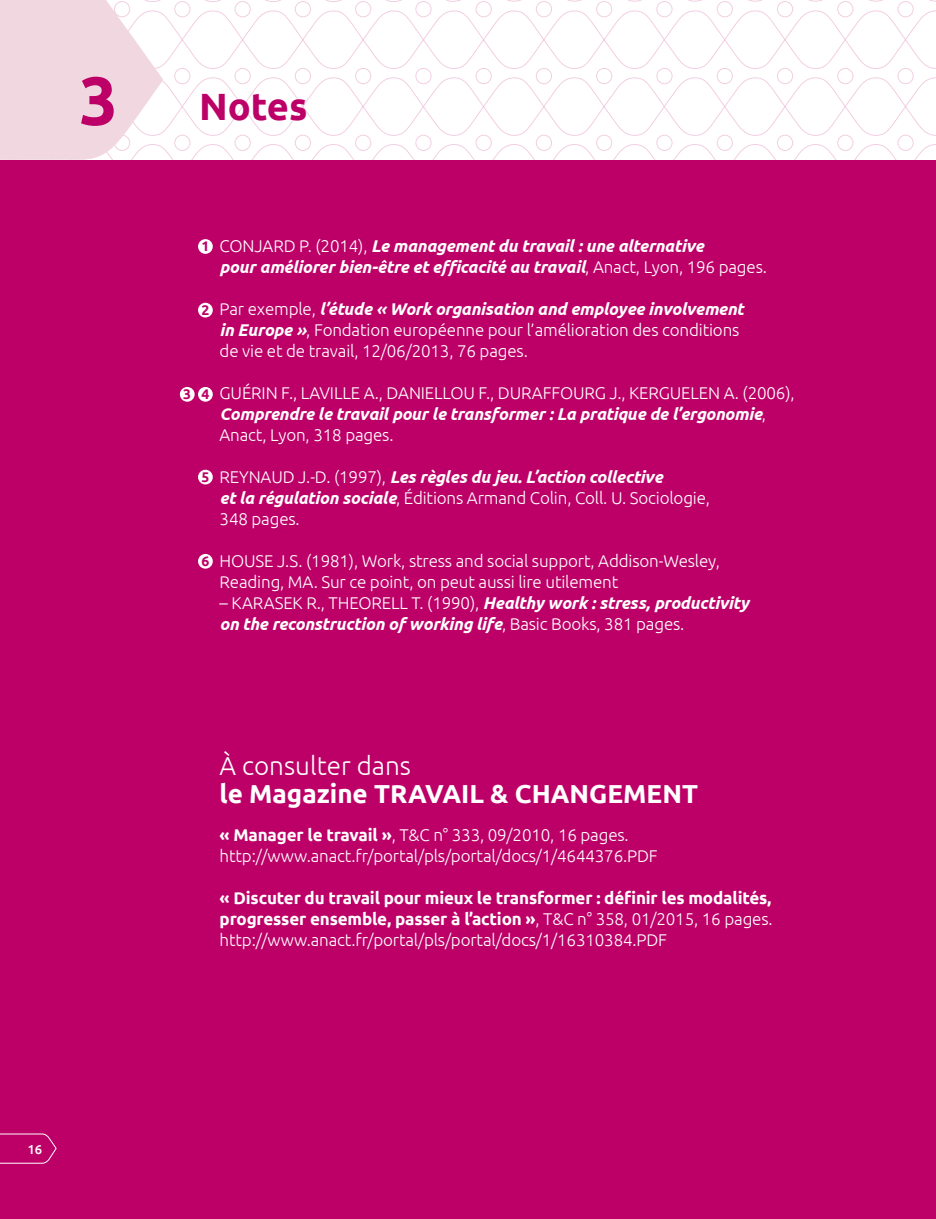
<style>
.page{position:relative;width:936px;height:1219px;background:#fff}
.page>*{position:absolute;margin:0;border:0;box-sizing:border-box;transform-origin:0 0}
.t1{font:700 68px "Ubuntu";color:#bd0067}
.t2{font:700 38px "Ubuntu";color:#bd0067}
.t3{font:700 26px "Ubuntu";color:#fff}
.t4{font:300 26px "Ubuntu";color:#fff}
.t5{font:300 17px/21px "Ubuntu";letter-spacing:-.01em;color:#fff}
.t6{font:italic 700 17px/21px "Ubuntu";letter-spacing:-.01em;color:#fff}
.t7{font:700 17px/21px "Ubuntu";letter-spacing:-.01em;color:#fff;text-align:justify}
.t8{font:700 14px "Ubuntu";color:#bd0067}
.t9{font:500 13px "Ubuntu";color:#fff}
.s1{font-weight:300;font-style:normal}
.s2{font-weight:700;font-style:italic}
.s3{font-weight:700}
.s4{font-weight:300}
</style>
<div class="page">
<div style="left:0;top:148px;width:935px;height:1071px;background:#bd0067"></div>
<div style="left:198px;top:239px;width:15px;height:15px;background:#fff;border-radius:50%"></div>
<div style="left:198px;top:303px;width:15px;height:14px;background:#fff;border-radius:50%"></div>
<div style="left:198px;top:387px;width:15px;height:15px;background:#fff;border-radius:50%"></div>
<div style="left:198px;top:470px;width:15px;height:14px;background:#fff;border-radius:50%"></div>
<div style="left:198px;top:554px;width:15px;height:15px;background:#fff;border-radius:50%"></div>
<div style="left:180px;top:387px;width:15px;height:15px;background:#fff;border-radius:50%"></div>
<svg style="left:0;top:0;width:935px;height:160px"></svg>
<svg style="left:0;top:1133px;width:57px;height:31px"></svg>
<hr style="left:935px;top:160px;width:1px;height:1059px;background:#f1d8e0">
<h1 class="t1" style="left:79px;top:59px;width:40px">3</h1>
<h2 class="t2" style="left:199px;top:83px;width:110px">Notes</h2>
<p class="t8" style="left:183px;top:385px;width:9px">3</p>
<p class="t8" style="left:201px;top:238px;width:9px">1</p>
<p class="t8" style="left:201px;top:301px;width:9px">2</p>
<p class="t8" style="left:201px;top:385px;width:9px">4</p>
<p class="t8" style="left:201px;top:468px;width:9px">5</p>
<p class="t8" style="left:201px;top:552px;width:9px">6</p>
<p class="t6" style="left:219px;top:235px;width:549px"><span class="s1">CONJARD P. (2014),</span> Le management du travail : une alternative<br>pour améliorer bien-être et efficacité au travail<span class="s1">, Anact, Lyon, 196 pages.</span></p>
<p class="t5" style="left:219px;top:298px;width:525px">Par exemple, <span class="s2">l’étude « Work organisation and employee involvement in Europe »</span>, Fondation européenne pour l’amélioration des conditions de vie et de travail, 12/06/2013, 76 pages.</p>
<p class="t5" style="left:219px;top:382px;width:576px">GUÉRIN F., LAVILLE A., DANIELLOU F., DURAFFOURG J., KERGUELEN A. (2006),<br><span class="s2">Comprendre le travail pour le transformer : La pratique de l’ergonomie</span>,<br>Anact, Lyon, 318 pages.</p>
<p class="t5" style="left:219px;top:466px;width:492px">REYNAUD J.-D. (1997), <span class="s2">Les règles du jeu. L’action collective<br>et la régulation sociale</span>, Éditions Armand Colin, Coll. U. Sociologie,<br>348 pages.</p>
<p class="t5" style="left:219px;top:550px;width:502px">HOUSE J.S. (1981), Work, stress and social support, Addison-Wesley,<br>Reading, MA. Sur ce point, on peut aussi lire utilement</p>
<p class="t6" style="left:219px;top:592px;width:530px"><span class="s1">– KARASEK R., THEORELL T. (1990),</span> Healthy work : stress, productivity on the reconstruction of working life<span class="s1">, Basic Books, 381 pages.</span></p>
<h3 class="t4" style="left:219px;top:750px;width:193px">À consulter dans</h3>
<h3 class="t3" style="left:219px;top:778px;width:480px">le Magazine TRAVAIL &amp; CHANGEMENT</h3>
<p class="t5" style="left:219px;top:824px;width:439px"><span class="s3">« Manager le travail »</span>, T&amp;C n° 333, 09/2010, 16 pages. http://www.anact.fr/portal/pls/portal/docs/1/4644376.PDF</p>
<p class="t7" style="left:219px;top:887px;width:554px">« Discuter du travail pour mieux le transformer : définir les modalités, progresser ensemble, passer à l’action »<span class="s4">, T&amp;C n° 358, 01/2015, 16 pages. http://www.anact.fr/portal/pls/portal/docs/1/16310384.PDF</span></p>
<p class="t9" style="left:28px;top:1141px;width:16px">16</p>
</div>
